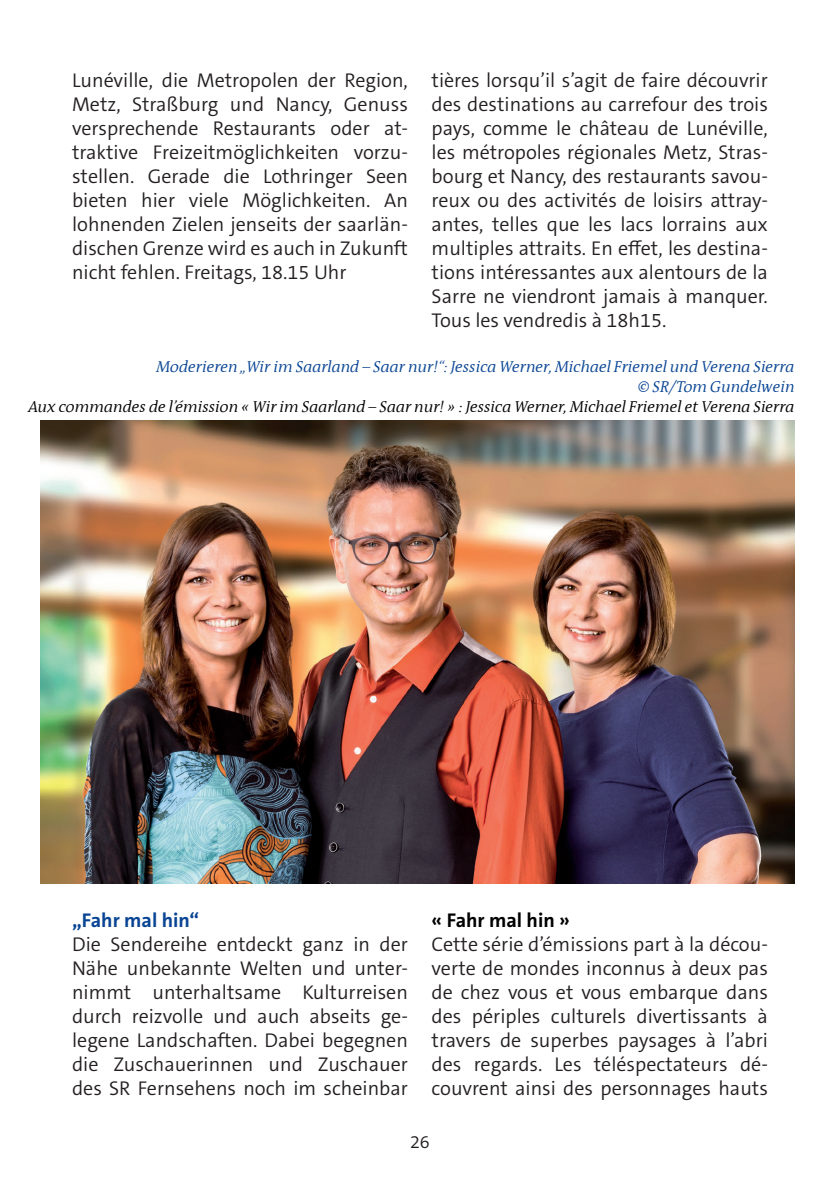
<style>
.page{position:relative;width:840px;height:1191px;background:#fff}
.page>*{position:absolute;margin:0;border:0;box-sizing:border-box;transform-origin:0 0}
.t1{font:300 20px/24px "The Sans C5";color:#231f20;text-align:justify}
.t2{font:700 20px "The Sans C5";color:#094594}
.t3{font:700 20px "The Sans C5";color:#000001}
.t4{font:300 18px "The Sans C5";color:#231f20}
.Bu{font:italic 300 16px/20px "The Antiqua B4 i";color:#094594;text-align:right}
.Bu-2{font:italic 300 16px "The Antiqua B4 i";color:#000001}
</style>
<div class="page">
<img style="left:40px;top:421px;width:754px;height:462px">
<p class="t1" style="left:72px;top:68px;width:337px">Lunéville, die Metropolen der Region, Metz, Straßburg und Nancy, Genuss versprechende Restaurants oder at&shy;traktive Freizeitmöglichkeiten vorzu&shy;stellen. Gerade die Lothringer Seen bieten hier viele Möglichkeiten. An lohnenden Zielen jenseits der saarlän&shy;dischen Grenze wird es auch in Zukunft nicht fehlen. Freitags, 18.15 Uhr</p>
<p class="t1" style="left:431px;top:68px;width:337px">tières lorsqu’il s’agit de faire découvrir des destinations au carrefour des trois pays, comme le château de Lunéville, les métropoles régionales Metz, Stras&shy;bourg et Nancy, des restaurants savou&shy;reux ou des activités de loisirs attray&shy;antes, telles que les lacs lorrains aux multiples attraits. En effet, les destina&shy;tions intéressantes aux alentours de la Sarre ne viendront jamais à manquer.<br>Tous les vendredis à 18h15.</p>
<p class="Bu" style="left:156px;top:357px;width:639px">Moderieren „Wir im Saarland – Saar nur!“: Jessica Werner, Michael Friemel und Verena Sierra © SR/Tom Gundelwein</p>
<p class="Bu-2" style="left:28px;top:399px;width:767px">Aux commandes de l’émission « Wir im Saarland – Saar nur! » : Jessica Werner, Michael Friemel et Verena Sierra</p>
<p class="t2" style="left:72px;top:907px;width:128px">„Fahr mal hin“</p>
<p class="t1" style="left:72px;top:932px;width:337px">Die Sendereihe entdeckt ganz in der Nähe unbekannte Welten und unter&shy;nimmt unterhaltsame Kulturreisen durch reizvolle und auch abseits ge&shy;legene Landschaften. Dabei begegnen die Zuschauerinnen und Zuschauer des SR Fernsehens noch im scheinbar</p>
<p class="t3" style="left:431px;top:907px;width:140px">« Fahr mal hin »</p>
<p class="t1" style="left:431px;top:932px;width:337px">Cette série d’émissions part à la décou&shy;verte de mondes inconnus à deux pas de chez vous et vous embarque dans des périples culturels divertissants à travers de superbes paysages à l’abri des regards. Les téléspectateurs dé&shy;couvrent ainsi des personnages hauts</p>
<p class="t4" style="left:410px;top:1130px;width:21px">26</p>
</div>
